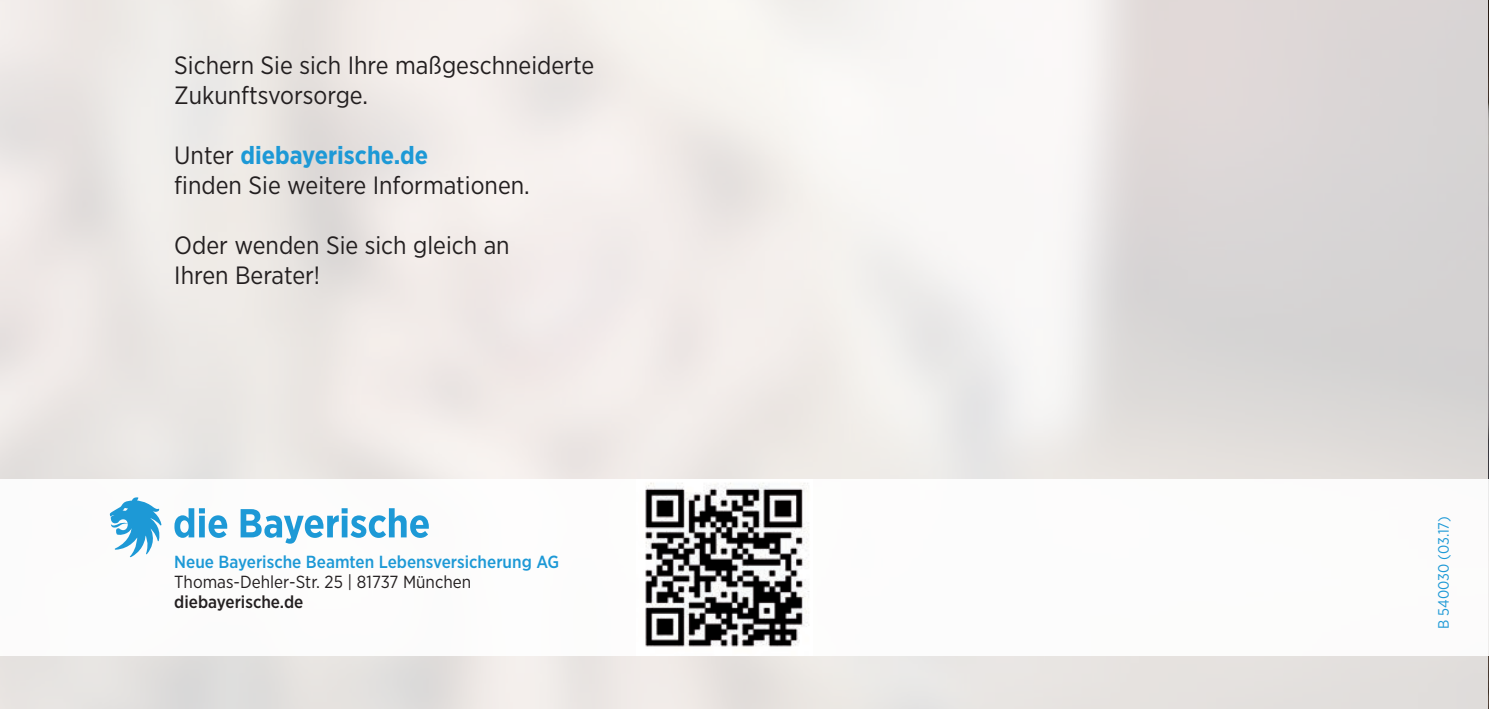
<style>
.page{position:relative;width:1489px;height:709px;background:#fff}
.page>*{position:absolute;margin:0;border:0;box-sizing:border-box;transform-origin:0 0}
.t1{font:25px/30px "Gotham Narrow";color:#231f20}
.t2{font:500 17.5px "Gotham Narrow";color:#1d99d6}
.t3{font:17.5px "Gotham Narrow";color:#231f20}
.t4{font:500 17.5px "Gotham Narrow";color:#231f20}
.t5{font:15px "Gotham Narrow";color:#1d99d6}
.s1{font-weight:700;color:#1d99d6}
</style>
<div class="page">
<img style="left:0;top:0;width:1489px;height:709px">
<div style="left:0;top:479px;width:1488px;height:176px;background:#fff"></div>
<svg style="left:174px;top:508px;width:53px;height:30px"></svg>
<svg style="left:240px;top:508px;width:189px;height:35px"></svg>
<svg style="left:109px;top:497px;width:53px;height:60px"></svg>
<img style="left:645px;top:482px;width:164px;height:165px">
<p class="t1" style="left:174px;top:52px;width:421px">Sichern Sie sich Ihre maßgeschneiderte<br>Zukunftsvorsorge.</p>
<p class="t1" style="left:174px;top:142px;width:357px">Unter <span class="s1">diebayerische.de<br></span>finden Sie weitere Informationen.</p>
<p class="t1" style="left:174px;top:232px;width:337px">Oder wenden Sie sich gleich an<br>Ihren Berater!</p>
<p class="t2" style="left:174px;top:555px;width:386px">Neue Bayerische Beamten Lebensversicherung AG</p>
<p class="t3" style="left:174px;top:575px;width:298px">Thomas-Dehler-Str. 25 | 81737 München</p>
<p class="t4" style="left:174px;top:595px;width:131px">diebayerische.de</p>
<p class="t5" style="left:1438px;top:628px;width:114px;rotate:-90deg">B 540030 (03.17)</p>
</div>
